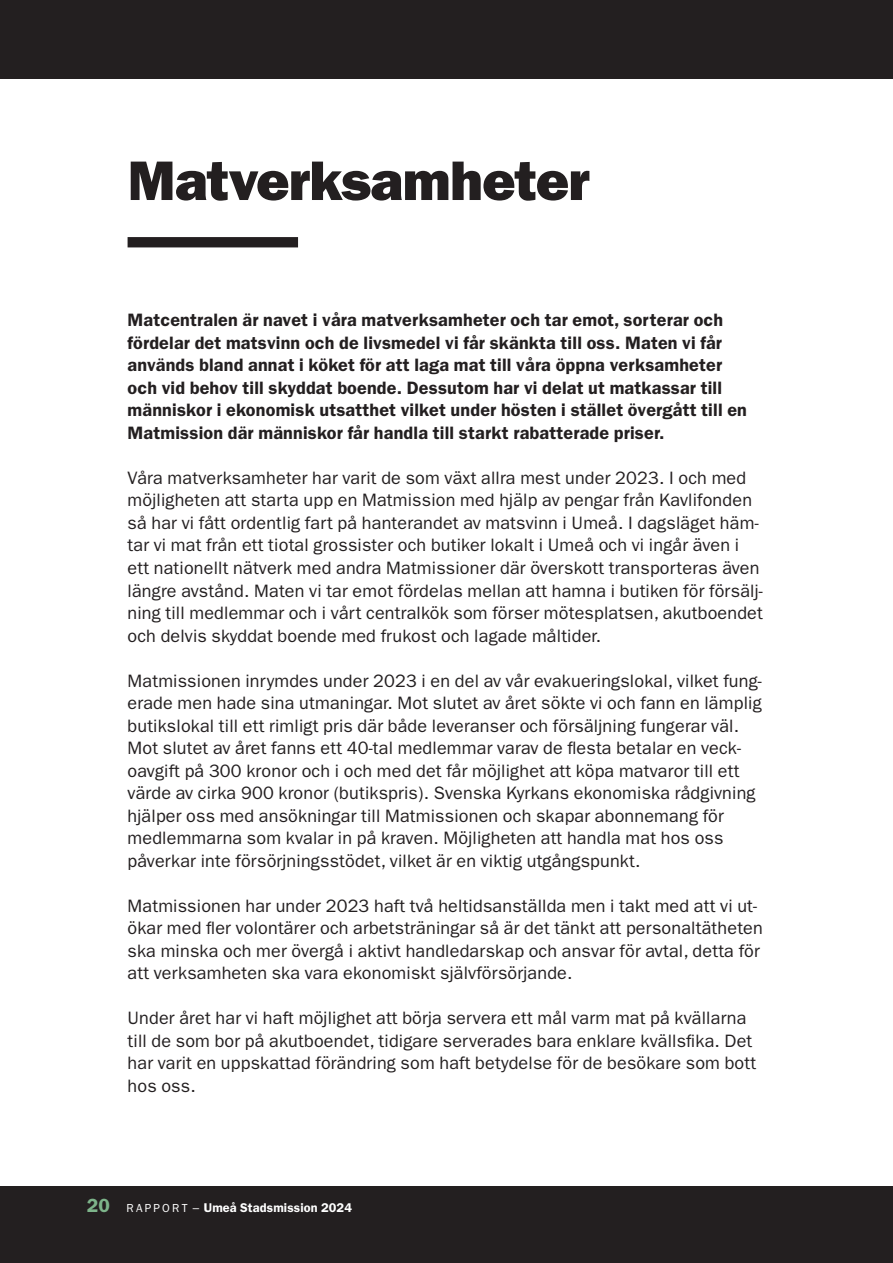
<style>
.page{position:relative;width:893px;height:1263px;background:#fff}
.page>*{position:absolute;margin:0;border:0;box-sizing:border-box;transform-origin:0 0}
.t1{font:55.95px "ITC Franklin Gothic Std Hvy";letter-spacing:-.015em;color:#231f20}
.t2{font:18px/22.5px "ITC Franklin Gothic Std";letter-spacing:.01em;color:#231f20}
.t3{font:600 18px/22.5px "ITC Franklin Gothic Std";letter-spacing:.01em;color:#231f20}
.t4{font:600 12.75px "ITC Franklin Gothic Std";letter-spacing:.01em;color:#fff}
.s1{font-size:19.05px;color:#7db48a}
.s2{font-weight:400;font-size:11.7px}
.s3{font-weight:400}
</style>
<div class="page">
<div style="left:0;top:1186px;width:893px;height:77px;background:#231f20"></div>
<div style="left:0;top:0;width:893px;height:78px;background:#231f20"></div>
<div style="left:128px;top:237px;width:170px;height:10px;background:#231f20"></div>
<h1 class="t1" style="left:128px;top:148px;width:464px">Matverksamheter</h1>
<p class="t3" style="left:128px;top:309px;width:621px">Matcentralen är navet i våra matverksamheter och tar emot, sorterar och fördelar det matsvinn och de livsmedel vi får skänkta till oss. Maten vi får används bland annat i köket för att laga mat till våra öppna verksamheter och vid behov till skyddat boende. Dessutom har vi delat ut matkassar till människor i ekonomisk utsatthet vilket under hösten i stället övergått till en Matmission där människor får handla till starkt rabatterade priser.</p>
<p class="t2" style="left:128px;top:467px;width:637px">Våra matverksamheter har varit de som växt allra mest under 2023. I och med möjligheten att starta upp en Matmission med hjälp av pengar från Kavlifonden så har vi fått ordentlig fart på hanterandet av matsvinn i Umeå. I dagsläget häm&shy;tar vi mat från ett tiotal grossister och butiker lokalt i Umeå och vi ingår även i ett nationellt nätverk med andra Matmissioner där överskott transporteras även längre avstånd. Maten vi tar emot fördelas mellan att hamna i butiken för försälj&shy;ning till medlemmar och i vårt centralkök som förser mötesplatsen, akutboendet och delvis skyddat boende med frukost och lagade måltider.</p>
<p class="t2" style="left:128px;top:669px;width:636px">Matmissionen inrymdes under 2023 i en del av vår evakueringslokal, vilket fung&shy;erade men hade sina utmaningar. Mot slutet av året sökte vi och fann en lämplig butikslokal till ett rimligt pris där både leveranser och försäljning fungerar väl.<br>Mot slutet av året fanns ett 40-tal medlemmar varav de flesta betalar en veck&shy;oavgift på 300 kronor och i och med det får möjlighet att köpa matvaror till ett värde av cirka 900 kronor (butikspris). Svenska Kyrkans ekonomiska rådgivning hjälper oss med ansökningar till Matmissionen och skapar abonnemang för medlemmarna som kvalar in på kraven. Möjligheten att handla mat hos oss påverkar inte försörjningsstödet, vilket är en viktig utgångspunkt.</p>
<p class="t2" style="left:128px;top:894px;width:637px">Matmissionen har under 2023 haft två heltidsanställda men i takt med att vi ut&shy;ökar med fler volontärer och arbetsträningar så är det tänkt att personaltätheten ska minska och mer övergå i aktivt handledarskap och ansvar för avtal, detta för att verksamheten ska vara ekonomiskt självförsörjande.</p>
<p class="t2" style="left:128px;top:1007px;width:630px">Under året har vi haft möjlighet att börja servera ett mål varm mat på kvällarna till de som bor på akutboendet, tidigare serverades bara enklare kvällsfika. Det har varit en uppskattad förändring som haft betydelse för de besökare som bott hos oss.</p>
<p class="t4" style="left:87px;top:1200px;width:267px"><span class="s1">20</span> <span class="s2">R A P P O R T</span> <span class="s3">–</span> Umeå Stadsmission 2024</p>
</div>
